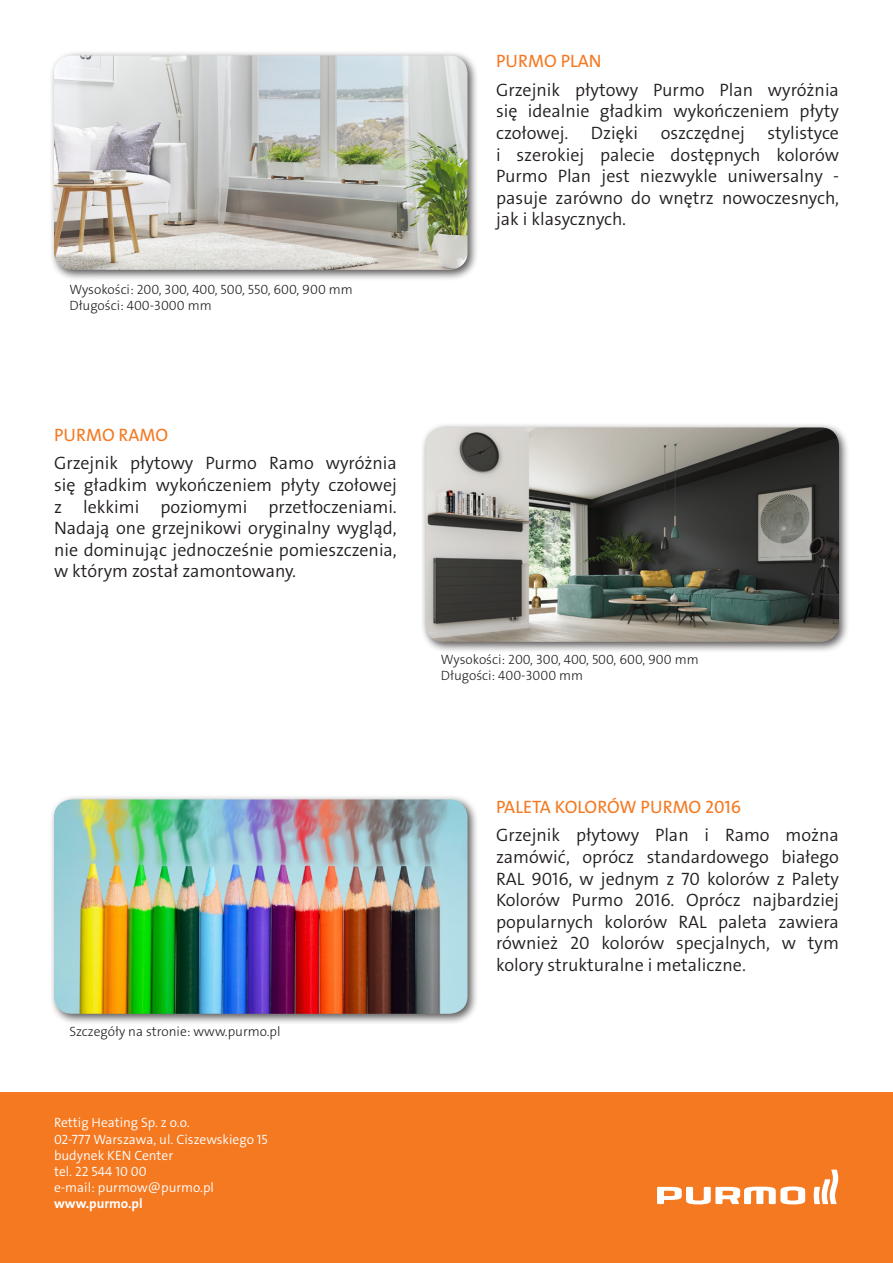
<style>
.page{position:relative;width:893px;height:1263px;background:#fff}
.page>*{position:absolute;margin:0;border:0;box-sizing:border-box;transform-origin:0 0}
.t1{font:18px/21.6px "The Sans LP4 Se Lig";color:#231f20;text-align:justify}
.t2{font:18px "The Sans LP5 Plain";color:#f47921}
.t3{font:13.5px "The Sans LP3 Lig";color:#231f20}
.t4{font:13.5px "The Sans LP4 Se Lig";color:#fff}
.t5{font:13.5px "The Sans LP7 Bld";color:#fff}
</style>
<div class="page">
<div style="left:0;top:1093px;width:893px;height:170px;background:#f47921"></div>
<svg style="left:657px;top:1186px;width:148px;height:18px"></svg>
<svg style="left:814px;top:1169px;width:24px;height:35px"></svg>
<div style="left:49px;top:50px;width:430px;height:231px;background:#231f20;opacity:.75"></div>
<img style="left:54px;top:56px;width:414px;height:214px">
<div style="left:420px;top:422px;width:430px;height:231px;background:#231f20;opacity:.75"></div>
<img style="left:425px;top:427px;width:414px;height:215px">
<div style="left:49px;top:794px;width:430px;height:231px;background:#231f20;opacity:.75"></div>
<img style="left:54px;top:799px;width:414px;height:215px">
<p class="t3" style="left:69px;top:281px;width:285px">Wysokości: 200, 300, 400, 500, 550, 600, 900 mm</p>
<p class="t3" style="left:69px;top:297px;width:144px">Długości: 400-3000 mm</p>
<p class="t2" style="left:496px;top:50px;width:107px">PURMO PLAN</p>
<p class="t1" style="left:496px;top:79px;width:344px">Grzejnik płytowy Purmo Plan wyróżnia się idealnie gładkim wykończeniem płyty czołowej. Dzięki oszczędnej stylistyce i szerokiej palecie dostępnych kolorów Purmo Plan jest niezwykle uniwersalny - pasuje zarówno do wnętrz nowoczesnych, jak i klasycznych.</p>
<p class="t2" style="left:54px;top:423px;width:116px">PURMO RAMO</p>
<p class="t1" style="left:54px;top:453px;width:344px">Grzejnik płytowy Purmo Ramo wyróżnia się gładkim wykończeniem płyty czołowej z lekkimi poziomymi przetłoczeniami.<br>Nadają one grzejnikowi oryginalny wygląd, nie dominując jednocześnie pomieszczenia, w którym został zamontowany.</p>
<p class="t3" style="left:441px;top:651px;width:259px">Wysokości: 200, 300, 400, 500, 600, 900 mm</p>
<p class="t3" style="left:441px;top:667px;width:144px">Długości: 400-3000 mm</p>
<p class="t3" style="left:69px;top:1023px;width:213px">Szczegóły na stronie: www.purmo.pl</p>
<p class="t4" style="left:54px;top:1114px;width:137px">Rettig Heating Sp. z o.o.</p>
<p class="t4" style="left:54px;top:1130px;width:215px">02-777 Warszawa, ul. Ciszewskiego 15</p>
<p class="t4" style="left:54px;top:1146px;width:121px">budynek KEN Center</p>
<p class="t4" style="left:54px;top:1163px;width:94px">tel. 22 544 10 00</p>
<p class="t4" style="left:54px;top:1179px;width:162px">e-mail: purmow@purmo.pl</p>
<p class="t5" style="left:54px;top:1195px;width:90px">www.purmo.pl</p>
<p class="t2" style="left:496px;top:795px;width:247px">PALETA KOLORÓW PURMO 2016</p>
<p class="t1" style="left:496px;top:824px;width:344px">Grzejnik płytowy Plan i Ramo można zamówić, oprócz standardowego białego RAL 9016, w jednym z 70 kolorów z Palety Kolorów Purmo 2016. Oprócz najbardziej popularnych kolorów RAL paleta zawiera również 20 kolorów specjalnych, w tym kolory strukturalne i metaliczne.</p>
</div>
